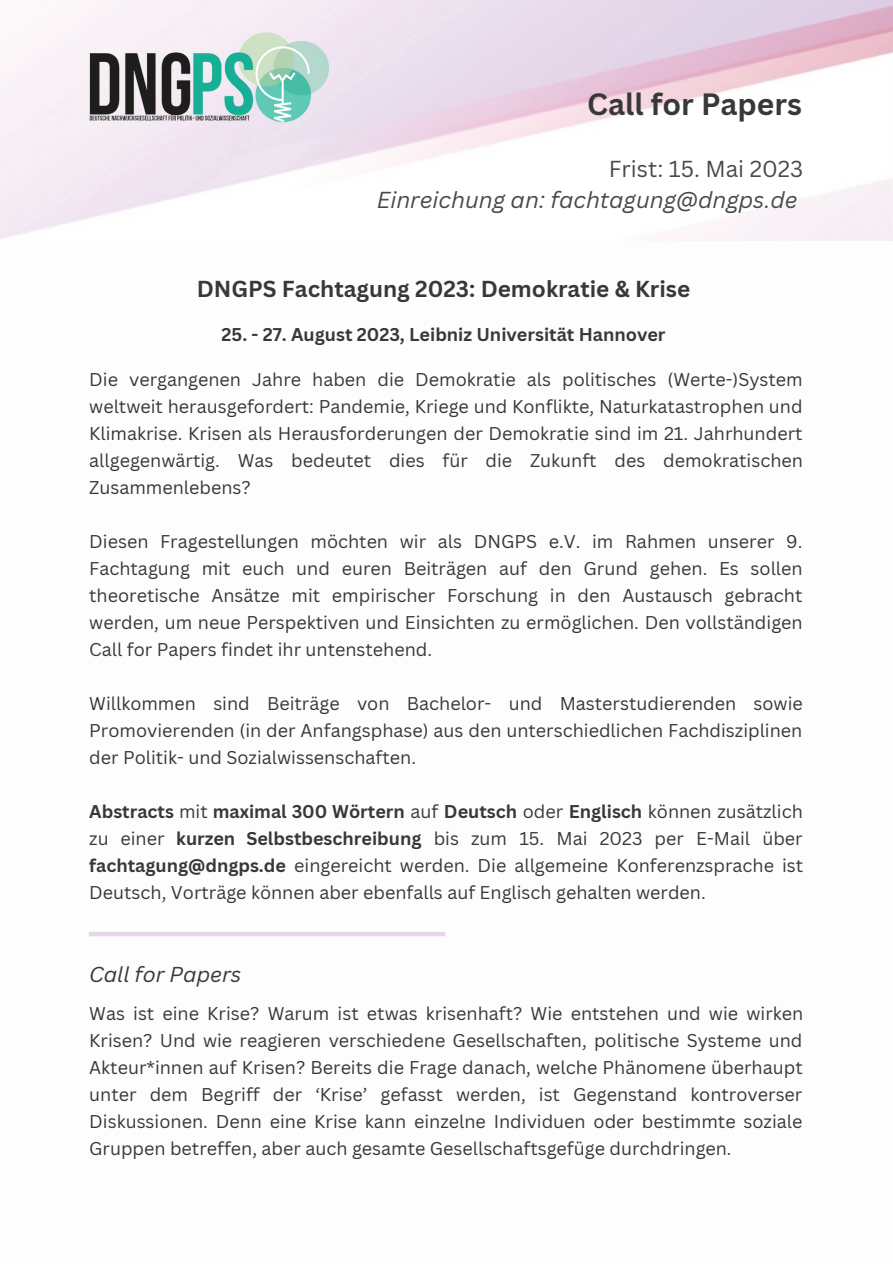
<style>
.page{position:relative;width:893px;height:1264px;background:#fff}
.page>*{position:absolute;margin:0;border:0;box-sizing:border-box;transform-origin:0 0}
.t1{font:700 30px "Canva Sans";color:#393838}
.t2{font:700 22.5px "Canva Sans";color:#393838}
.t3{font:italic 22.5px "Canva Sans";color:#494949}
.t4{font:22.5px "Canva Sans";color:#494949}
.t5{font:italic 21px "Canva Sans";color:#393838}
.t6{font:18px/27px "Canva Sans";color:#393838;text-align:justify}
.t7{font:700 18px "Canva Sans";color:#393838}
.s1{font-weight:700}
.s2{font-style:italic}
</style>
<div class="page">
<img style="left:89px;top:32px;width:263px;height:90px">
<div style="left:89px;top:931px;width:356px;height:5px;background:#e7d6e7"></div>
<h1 class="t1" style="left:587px;top:83px;width:216px">Call for Papers</h1>
<p class="t4" style="left:609px;top:153px;width:196px">Frist: 15. Mai 2023</p>
<p class="t3" style="left:377px;top:184px;width:422px">Einreichung an: fachtagung@dngps.de</p>
<p class="t2" style="left:197px;top:273px;width:495px">DNGPS Fachtagung 2023: Demokratie &amp; Krise</p>
<p class="t7" style="left:221px;top:322px;width:445px">25. - 27. August 2023, Leibniz Universität Hannover</p>
<p class="t6" style="left:89px;top:366px;width:715px">Die vergangenen Jahre haben die Demokratie als politisches (Werte-)System weltweit herausgefordert: Pandemie, Kriege und Konflikte, Naturkatastrophen und Klimakrise. Krisen als Herausforderungen der Demokratie sind im 21. Jahrhundert allgegenwärtig. Was bedeutet dies für die Zukunft des demokratischen Zusammenlebens?</p>
<p class="t6" style="left:89px;top:528px;width:715px">Diesen Fragestellungen möchten wir als DNGPS e.V. im Rahmen unserer 9.<br>Fachtagung mit euch und euren Beiträgen auf den Grund gehen. Es sollen theoretische Ansätze mit empirischer Forschung in den Austausch gebracht werden, um neue Perspektiven und Einsichten zu ermöglichen. Den vollständigen Call for Papers findet ihr untenstehend.</p>
<p class="t6" style="left:89px;top:689px;width:715px">Willkommen sind Beiträge von Bachelor- und Masterstudierenden sowie Promovierenden (in der Anfangsphase) aus den unterschiedlichen Fachdisziplinen der Politik- und Sozialwissenschaften.</p>
<p class="t6" style="left:89px;top:797px;width:715px"><span class="s1">Abstracts</span> mit <span class="s1">maximal 300 Wörtern</span> auf <span class="s1">Deutsch</span> oder <span class="s1">Englisch</span> können zusätzlich zu einer <span class="s1">kurzen Selbstbeschreibung</span> bis zum 15. Mai 2023 per E-Mail über <span class="s1">fachtagung@dngps.de</span> eingereicht werden. Die allgemeine Konferenzsprache ist Deutsch, Vorträge können aber ebenfalls auf Englisch gehalten werden.</p>
<p class="t5" style="left:89px;top:959px;width:154px">Call for Papers</p>
<p class="t6" style="left:89px;top:999px;width:715px">Was ist eine Krise? Warum ist etwas krisenhaft? Wie entstehen und wie wirken Krisen? Und wie reagieren verschiedene Gesellschaften, politische Systeme und Akteur*innen auf Krisen? Bereits die Frage danach, welche Phänomene überhaupt unter dem Begriff der ‘Krise’ gefasst werden, ist Gegenstand kontroverser Diskussionen. Denn eine Krise kann einzelne Individuen oder bestimmte soziale Gruppen betreffen, aber auch gesamte Gesellschaftsgefüge durchdringen<span class="s2">.</span></p>
</div>
